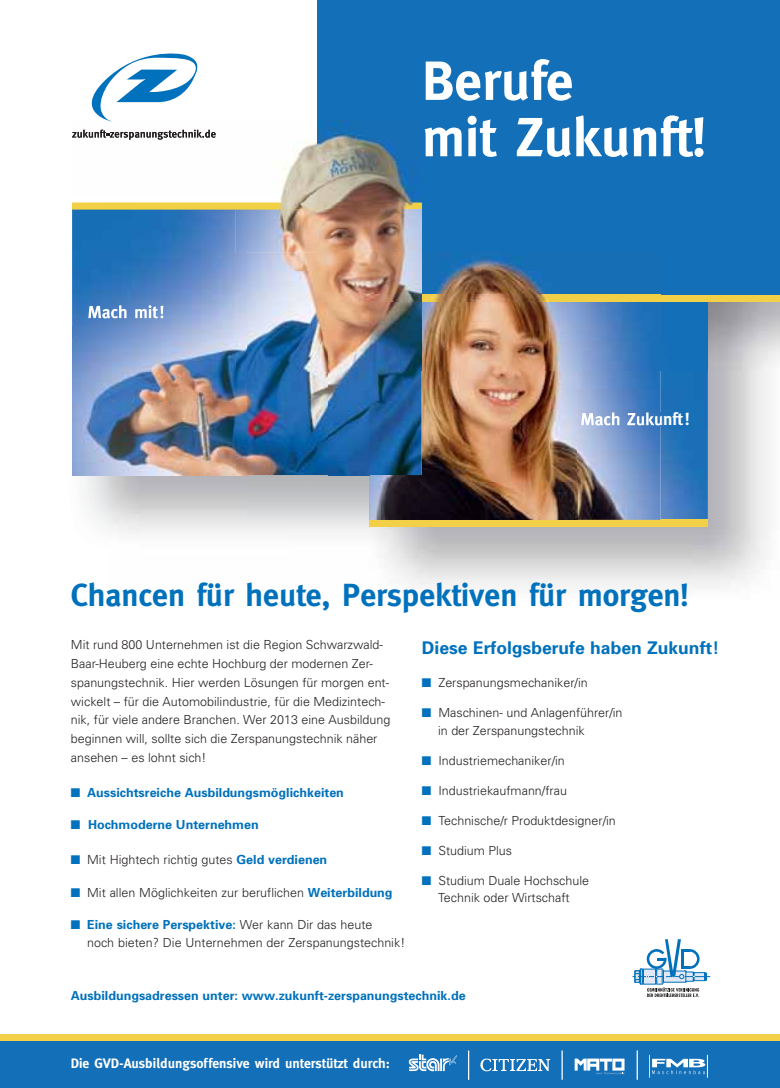
<style>
.page{position:relative;width:780px;height:1088px;background:#fff}
.page>*{position:absolute;margin:0;border:0;box-sizing:border-box;transform-origin:0 0}
.t1{font:55.12px/56.4px "Meta Bold+DXNLOR";color:#fff}
.t2{font:31.88px "Meta Bold+DXNLOR";color:#0071bc}
.t3{font:17.5px "Univers Bold+WVFWAV";color:#0071bc}
.t4{font:14.62px "Meta Bold+DXNLOR";color:#fff}
.t5{font:13.75px "Meta Bold+DXNLOR";color:#fff}
.t6{font:12.5px/18.8px "Univers Light+XJRGNT";color:#231f20}
.t7{font:12.5px "Univers Bold+WVFWAV";color:#0071bc}
.s1{font-family:"Univers Bold+WVFWAV";color:#0071bc}
.s2{font-family:"Univers Light+XJRGNT";color:#231f20}
</style>
<div class="page">
<img style="left:691px;top:370px;width:78px;height:218px">
<img style="left:421px;top:301px;width:358px;height:69px">
<img style="left:660px;top:370px;width:47px;height:150px">
<img style="left:660px;top:412px;width:28px;height:14px">
<div style="left:369px;top:520px;width:338px;height:7px;background:#f2d047"></div>
<div style="left:317px;top:0;width:463px;height:295px;background:#136fb7"></div>
<div style="left:317px;top:295px;width:463px;height:6px;background:#f2d047"></div>
<img style="left:247px;top:475px;width:163px;height:45px">
<img style="left:410px;top:370px;width:250px;height:150px">
<img style="left:581px;top:412px;width:79px;height:14px">
<img style="left:421px;top:252px;width:239px;height:49px">
<hr style="left:632px;top:976px;width:78px;height:1px;background:#0071bc">
<svg style="left:634px;top:939px;width:72px;height:58px"></svg>
<div style="left:0;top:1034px;width:780px;height:7px;background:#f2d047"></div>
<div style="left:0;top:1041px;width:780px;height:47px;background:#136fb7"></div>
<hr style="left:468px;top:1050px;width:1px;height:30px;background:#fff">
<svg style="left:409px;top:1054px;width:47px;height:17px"></svg>
<svg style="left:480px;top:1058px;width:70px;height:13px"></svg>
<svg style="left:574px;top:1058px;width:50px;height:16px"></svg>
<hr style="left:561px;top:1050px;width:1px;height:30px;background:#fff">
<svg style="left:649px;top:1055px;width:59px;height:22px"></svg>
<hr style="left:636px;top:1050px;width:1px;height:30px;background:#fff">
<img style="left:72px;top:121px;width:349px;height:89px">
<img style="left:72px;top:475px;width:175px;height:1px">
<img style="left:72px;top:211px;width:163px;height:264px">
<img style="left:235px;top:211px;width:82px;height:43px">
<img style="left:235px;top:254px;width:12px;height:221px">
<img style="left:317px;top:211px;width:104px;height:90px">
<img style="left:247px;top:475px;width:122px;height:1px">
<img style="left:247px;top:252px;width:81px;height:223px">
<img style="left:328px;top:301px;width:93px;height:174px">
<img style="left:73px;top:326px;width:75px;height:13px">
<img style="left:72px;top:210px;width:349px;height:1px">
<img style="left:88px;top:305px;width:75px;height:14px">
<svg style="left:72px;top:54px;width:136px;height:68px"></svg>
<svg style="left:72px;top:130px;width:144px;height:10px"></svg>
<img style="left:779px;top:0;width:1px;height:1088px">
<h1 class="t1" style="left:422px;top:55px;width:285px">Berufe<br>mit Zukunft!</h1>
<h2 class="t2" style="left:71px;top:579px;width:619px">Chancen für heute, Perspektiven für morgen!</h2>
<h3 class="t3" style="left:422px;top:641px;width:299px">Diese Erfolgsberufe haben Zukunft!</h3>
<p class="t6" style="left:438px;top:675px;width:151px">Zerspanungsmechaniker/in</p>
<p class="t6" style="left:438px;top:706px;width:186px;line-height:17.5px">Maschinen- und Anlagenführer/in in der Zerspanungstechnik</p>
<p class="t6" style="left:438px;top:753px;width:128px">Industriemechaniker/in</p>
<p class="t6" style="left:438px;top:783px;width:130px">Industriekaufmann/frau</p>
<p class="t6" style="left:438px;top:813px;width:179px">Technische/r Produktdesigner/in</p>
<p class="t6" style="left:438px;top:843px;width:75px">Studium Plus</p>
<p class="t6" style="left:438px;top:873px;width:152px;line-height:17.5px">Studium Duale Hochschule<br>Technik oder Wirtschaft</p>
<p class="t6" style="left:71px;top:637px;width:321px">Mit rund 800 Unternehmen ist die Region Schwarzwald-Baar-Heuberg eine echte Hochburg der modernen Zer&shy;spanungstechnik. Hier werden Lösungen für morgen ent&shy;wickelt – für die Automobilindustrie, für die Medizintech&shy;nik, für viele andere Branchen. Wer 2013 eine Ausbildung beginnen will, sollte sich die Zerspanungstechnik näher ansehen – es lohnt sich!</p>
<p class="t7" style="left:87px;top:788px;width:258px">Aussichtsreiche Ausbildungsmöglichkeiten</p>
<p class="t7" style="left:88px;top:820px;width:172px">Hochmoderne Unternehmen</p>
<p class="t6" style="left:87px;top:852px;width:241px">Mit Hightech richtig gutes <span class="s1">Geld verdienen</span></p>
<p class="t6" style="left:87px;top:885px;width:307px">Mit allen Möglichkeiten zur beruflichen <span class="s1">Weiterbildung</span></p>
<p class="t7" style="left:87px;top:920px;width:287px">Eine sichere Perspektive: <span class="s2">Wer kann Dir das heute</span></p>
<p class="t6" style="left:87px;top:935px;width:319px">noch bieten? Die Unternehmen der Zerspanungstechnik!</p>
<p class="t7" style="left:71px;top:990px;width:396px">Ausbildungsadressen unter: www.zukunft-zerspanungstechnik.de</p>
<p class="t4" style="left:68px;top:1053px;width:340px">Die GVD-Ausbildungsoffensive wird unterstützt durch:</p>
<p class="t5" style="left:71px;top:1056px;width:320px">Die GVD-Ausbildungsoffensive wird unterstützt durch:</p>
</div>
